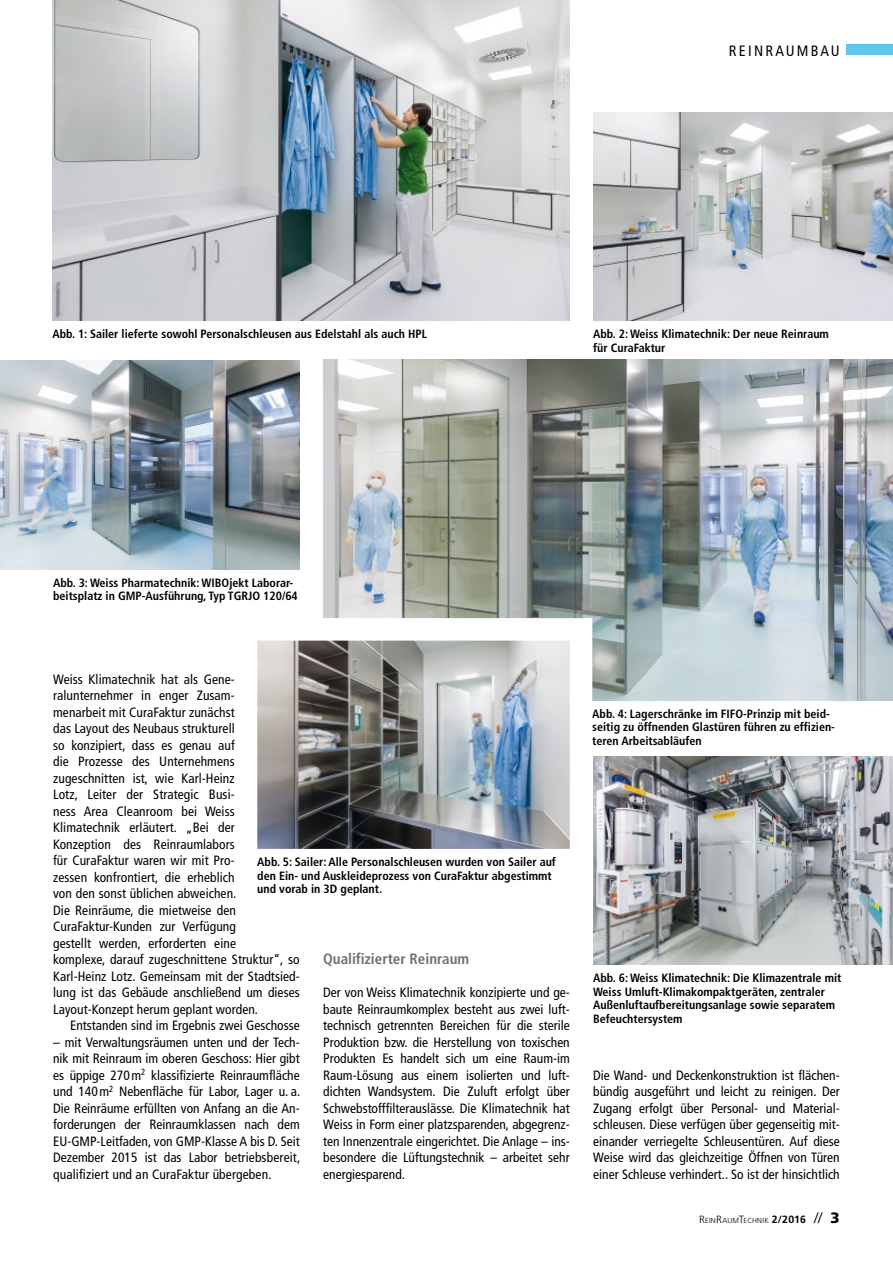
<style>
.page{position:relative;width:893px;height:1263px;background:#fff}
.page>*{position:absolute;margin:0;border:0;box-sizing:border-box;transform-origin:0 0}
.t1{font:700 condensed 15px "Frutiger LT Std";color:#707172}
.t2{font:condensed 15px "Frutiger LT Std";color:#000}
.t3{font:condensed 13.5px/16.5px "Frutiger LT Std";letter-spacing:.005em;color:#000;text-align:justify}
.t4{font:700 condensed 12px/13.5px "Frutiger LT Std";color:#000}
.t5{font:300 7.35px "Frutiger LT Std";letter-spacing:.03em;color:#000}
.s1{font-size:10.5px}
.s2{font-weight:700;font-size:10.5px}
.s3{font-size:15px}
.s4{font-weight:900;font-size:15px}
</style>
<div class="page">
<img style="left:593px;top:112px;width:300px;height:209px">
<img style="left:0;top:361px;width:300px;height:208px">
<img style="left:323px;top:360px;width:570px;height:340px">
<img style="left:593px;top:756px;width:300px;height:208px">
<img style="left:52px;top:0;width:518px;height:321px">
<img style="left:257px;top:607px;width:347px;height:276px">
<div style="left:846px;top:45px;width:47px;height:10px;background:#5ec5ed"></div>
<p class="t2" style="left:729px;top:42px;width:21px">Reinraumbau</p>
<p class="t4" style="left:52px;top:327px;width:376px">Abb. 1: Sailer lieferte sowohl Personalschleusen aus Edelstahl als auch HPL</p>
<p class="t4" style="left:593px;top:327px;width:237px">Abb. 2: Weiss Klimatechnik: Der neue Reinraum für CuraFaktur</p>
<p class="t4" style="left:53px;top:576px;width:246px">Abb. 3: Weiss Pharmatechnik: WIBOjekt Laborar&shy;beitsplatz in GMP-Ausführung, Typ TGRJO 120/64</p>
<p class="t3" style="left:53px;top:671px;width:248px;text-align:left">Weiss Klimatechnik hat als Gene&shy;ralunternehmer in enger Zusam-<br>menarbeit mit CuraFaktur zunächst<br>das Layout des Neubaus strukturell<br>so konzipiert, dass es genau auf<br>die Prozesse des Unternehmens zugeschnitten ist, wie Karl-Heinz<br>Lotz, Leiter der Strategic Busi-<br>ness Area Cleanroom bei Weiss Klimatechnik erläutert. „Bei der<br>Konzeption des Reinraumlabors<br>für CuraFaktur waren wir mit Pro-<br>zessen konfrontiert, die erheblich<br>von den sonst üblichen abweichen.<br>Die Reinräume, die mietweise den CuraFaktur-Kunden zur Verfügung<br>gestellt werden, erforderten eine<br>komplexe, darauf zugeschnittene Struktur“, so Karl-Heinz Lotz. Gemeinsam mit der Stadtsied&shy;lung ist das Gebäude anschließend um dieses Layout-Konzept herum geplant worden.</p>
<p class="t3" style="left:70px;top:1017px;width:231px">Entstanden sind im Ergebnis zwei Geschosse</p>
<p class="t3" style="left:53px;top:1034px;width:249px">– mit Verwaltungsräumen unten und der Tech&shy;nik mit Reinraum im oberen Geschoss: Hier gibt es üppige 270m<sup>2</sup> klassifizierte Reinraumfläche und 140m<sup>2</sup> Nebenfläche für Labor, Lager u. a.<br>Die Reinräume erfüllten von Anfang an die An&shy;forderungen der Reinraumklassen nach dem EU-GMP-Leitfaden, von GMP-Klasse A bis D. Seit Dezember 2015 ist das Labor betriebsbereit, qualifiziert und an CuraFaktur übergeben.</p>
<p class="t4" style="left:257px;top:855px;width:300px">Abb. 5: Sailer: Alle Personalschleusen wurden von Sailer auf den Ein- und Auskleideprozess von CuraFaktur abgestimmt und vorab in 3D geplant.</p>
<p class="t1" style="left:323px;top:950px;width:148px">Qualifizierter Reinraum</p>
<p class="t3" style="left:323px;top:984px;width:248px">Der von Weiss Klimatechnik konzipierte und ge&shy;baute Reinraumkomplex besteht aus zwei luft&shy;technisch getrennten Bereichen für die sterile Produktion bzw. die Herstellung von toxischen Produkten Es handelt sich um eine Raum-im Raum-Lösung aus einem isolierten und luft&shy;dichten Wandsystem. Die Zuluft erfolgt über Schwebstofffilterauslässe. Die Klimatechnik hat Weiss in Form einer platzsparenden, abgegrenz&shy;ten Innenzentrale eingerichtet. Die Anlage – ins&shy;besondere die Lüftungstechnik – arbeitet sehr energiesparend.</p>
<p class="t4" style="left:592px;top:707px;width:244px">Abb. 4: Lagerschränke im FIFO-Prinzip mit beid&shy;seitig zu öffnenden Glastüren führen zu effizien&shy;teren Arbeitsabläufen</p>
<p class="t4" style="left:593px;top:971px;width:250px">Abb. 6: Weiss Klimatechnik: Die Klimazentrale mit Weiss Umluft-Klimakompaktgeräten, zentraler Außenluftaufbereitungsanlage sowie separatem Befeuchtersystem</p>
<p class="t3" style="left:593px;top:1067px;width:248px">Die Wand- und Deckenkonstruktion ist flächen&shy;bündig ausgeführt und leicht zu reinigen. Der Zugang erfolgt über Personal- und Material&shy;schleusen. Diese verfügen über gegenseitig mit&shy;einander verriegelte Schleusentüren. Auf diese Weise wird das gleichzeitige Öffnen von Türen einer Schleuse verhindert.. So ist der hinsichtlich</p>
<p class="t5" style="left:699px;top:1216px;width:142px"><span class="s1">R</span>EIN<span class="s1">R</span>AUM<span class="s1">T</span>ECHNIK <span class="s2">2/2016</span> <span class="s3">//</span> <span class="s4">3</span></p>
</div>
